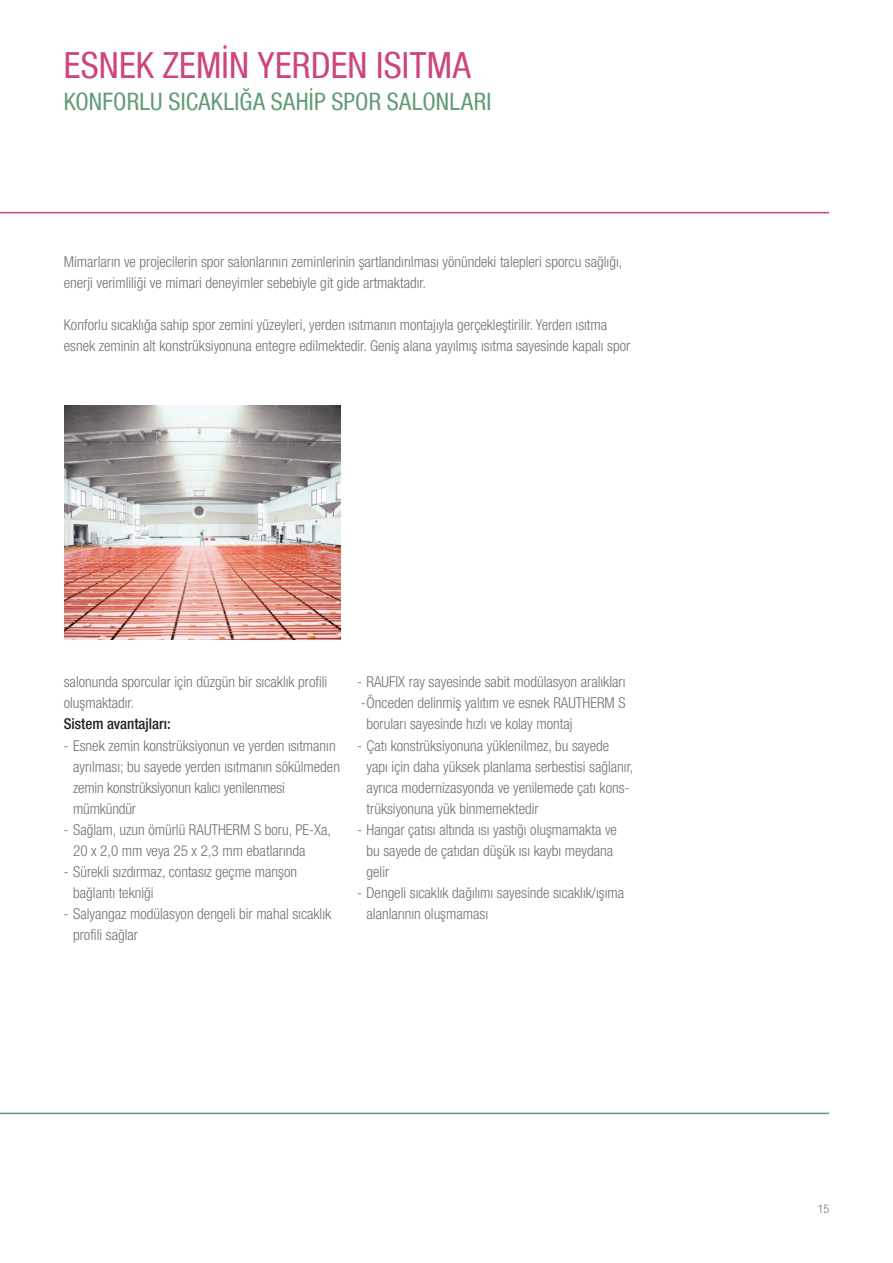
<style>
.page{position:relative;width:893px;height:1263px;background:#fff}
.page>*{position:absolute;margin:0;border:0;box-sizing:border-box;transform-origin:0 0}
._03_HEADLINE_24_pt_R{font:condensed 36px "Helvetica Neue LT Com";letter-spacing:.005em;color:#ce447e}
._04_SUBLINE_16_pt_Gr{font:condensed 24px "Helvetica Neue LT Com";letter-spacing:.01em;color:#609b72}
._18_Fließtext_10_pt{font:300 condensed 15px/21px "Helvetica Neue LT Com";color:#717275}
._07_Fließtext_10_pt{font:300 condensed 15px/21px "Helvetica Neue LT Com";color:#717275}
._08_Fließtext_Hervor{font:500 condensed 15px "Helvetica Neue LT Com";color:#231f20}
.t1{font:300 condensed 12px "Helvetica Neue LT Com";color:#717275}
</style>
<div class="page">
<img style="left:64px;top:406px;width:276px;height:233px">
<hr style="left:0;top:212px;width:829px;height:1px;background:#ce447e">
<hr style="left:0;top:1113px;width:829px;height:1px;background:#609b72">
<p class="_03_HEADLINE_24_pt_R" style="left:64px;top:44px;width:409px">ESNEK ZEMİN YERDEN ISITMA</p>
<p class="_04_SUBLINE_16_pt_Gr" style="left:64px;top:87px;width:429px">KONFORLU SICAKLIĞA SAHİP SPOR SALONLARI</p>
<p class="_07_Fließtext_10_pt" style="left:64px;top:252px;width:560px">Mimarların ve projecilerin spor salonlarının zeminlerinin şartlandırılması yönündeki talepleri sporcu sağlığı, enerji verimliliği ve mimari deneyimler sebebiyle git gide artmaktadır.</p>
<p class="_07_Fließtext_10_pt" style="left:64px;top:315px;width:568px">Konforlu sıcaklığa sahip spor zemini yüzeyleri, yerden ısıtmanın montajıyla gerçekleştirilir. Yerden ısıtma esnek zeminin alt konstrüksiyonuna entegre edilmektedir. Geniş alana yayılmış ısıtma sayesinde kapalı spor</p>
<p class="_07_Fließtext_10_pt" style="left:64px;top:672px;width:265px">salonunda sporcular için düzgün bir sıcaklık profili oluşmaktadır.</p>
<p class="_08_Fließtext_Hervor" style="left:64px;top:715px;width:108px">Sistem avantajları:</p>
<p class="_18_Fließtext_10_pt" style="left:73px;top:735px;width:268px;text-indent:-9px">- Esnek zemin konstrüksiyonun ve yerden ısıtmanın ayrılması; bu sayede yerden ısıtmanın sökülmeden zemin konstrüksiyonun kalıcı yenilenmesi</p>
<p class="_18_Fließtext_10_pt" style="left:73px;top:798px;width:64px">mümkündür</p>
<p class="_18_Fließtext_10_pt" style="left:64px;top:819px;width:269px">- Sağlam, uzun ömürlü RAUTHERM S boru, PE-Xa,</p>
<p class="_18_Fließtext_10_pt" style="left:73px;top:840px;width:234px">20 x 2,0 mm veya 25 x 2,3 mm ebatlarında</p>
<p class="_18_Fließtext_10_pt" style="left:73px;top:861px;width:226px;text-indent:-9px">- Sürekli sızdırmaz, contasız geçme manşon bağlantı tekniği</p>
<p class="_18_Fließtext_10_pt" style="left:73px;top:903px;width:260px;text-indent:-9px">- Salyangaz modülasyon dengeli bir mahal sıcaklık profili sağlar</p>
<p class="_18_Fließtext_10_pt" style="left:357px;top:672px;width:270px">- RAUFIX ray sayesinde sabit modülasyon aralıkları</p>
<p class="_18_Fließtext_10_pt" style="left:367px;top:693px;width:261px;text-indent:-6px">-Önceden delinmiş yalıtım ve esnek RAUTHERM S boruları sayesinde hızlı ve kolay montaj</p>
<p class="_18_Fließtext_10_pt" style="left:367px;top:735px;width:268px;text-indent:-9px">- Çatı konstrüksiyonuna yüklenilmez, bu sayede yapı için daha yüksek planlama serbestisi sağlanır, ayrıca modernizasyonda ve yenilemede çatı kons&shy;trüksiyonuna yük binmemektedir</p>
<p class="_18_Fließtext_10_pt" style="left:367px;top:819px;width:252px;text-indent:-9px">- Hangar çatısı altında ısı yastığı oluşmamakta ve bu sayede de çatıdan düşük ısı kaybı meydana gelir</p>
<p class="_18_Fließtext_10_pt" style="left:367px;top:882px;width:259px;text-indent:-9px">- Dengeli sıcaklık dağılımı sayesinde sıcaklık/ışıma alanlarının oluşmaması</p>
<p class="t1" style="left:818px;top:1201px;width:13px">15</p>
</div>
